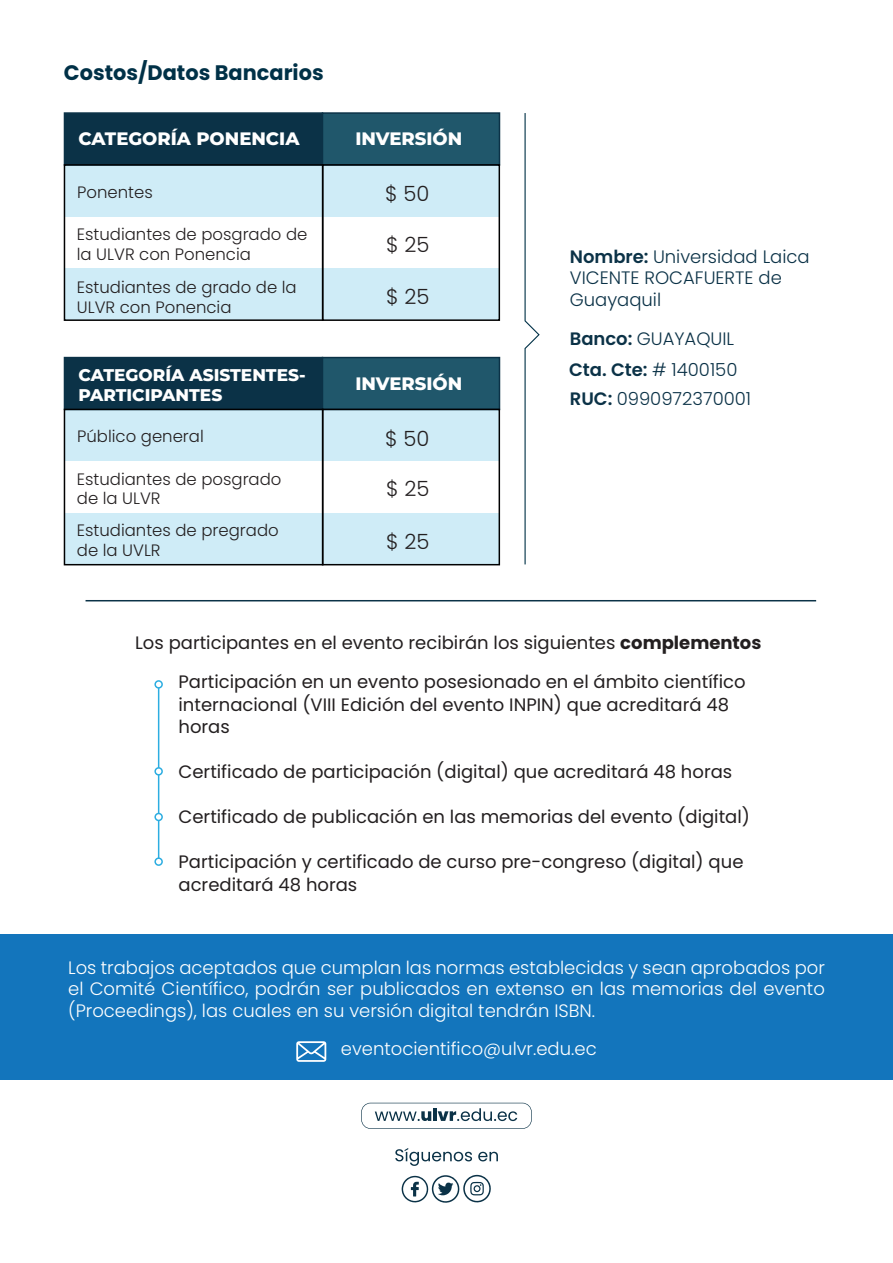
<style>
.page{position:relative;width:893px;height:1263px;background:#fff}
.page>*{position:absolute;margin:0;border:0;box-sizing:border-box;transform-origin:0 0}
.t1{font:700 21px "Poppins";color:#003147}
.t2{font:300 21px "Poppins";color:#231f20}
.t3{font:18px/22.5px "Poppins";color:#231f20}
.t4{font:300 18px/21.6px "Poppins";color:#fff;text-align:justify}
.t5{font:300 18px/21.6px "Poppins";color:#0b3247}
.t6{font:800 18px "Montserrat";color:#fff}
.t7{font:800 16.95px/20.2px "Montserrat";color:#fff}
.t8{font:300 16.5px/19.8px "Poppins";color:#231f20}
.s1{font-weight:600}
.s2{font-weight:700}
</style>
<div class="page">
<div style="left:64px;top:112px;width:259px;height:54px;background:#0b3247;border:2px solid #0b3247"></div>
<div style="left:322px;top:112px;width:178px;height:54px;background:#20576b;border:2px solid #0b3247"></div>
<div style="left:64px;top:165px;width:435px;height:52px;background:#cfecf7"></div>
<div style="left:64px;top:268px;width:435px;height:52px;background:#cfecf7"></div>
<div style="left:64px;top:164px;width:259px;height:157px;border:2px solid #000001"></div>
<div style="left:322px;top:164px;width:178px;height:157px;border:2px solid #000001"></div>
<div style="left:64px;top:357px;width:259px;height:53px;background:#0b3247;border:2px solid #0b3247"></div>
<div style="left:322px;top:357px;width:178px;height:53px;background:#20576b;border:2px solid #0b3247"></div>
<div style="left:64px;top:409px;width:435px;height:52px;background:#cfecf7"></div>
<div style="left:64px;top:513px;width:435px;height:51px;background:#cfecf7"></div>
<div style="left:64px;top:409px;width:259px;height:156px;border:2px solid #000001"></div>
<div style="left:322px;top:409px;width:178px;height:156px;border:2px solid #000001"></div>
<hr style="left:86px;top:600px;width:730px;height:1px;background:#0b3247">
<div style="left:0;top:934px;width:893px;height:146px;background:#1375bc"></div>
<svg style="left:395px;top:1148px;width:77px;height:18px"></svg>
<svg style="left:478px;top:1152px;width:20px;height:9px"></svg>
<svg style="left:402px;top:1175px;width:89px;height:28px"></svg>
<svg style="left:361px;top:1103px;width:171px;height:26px"></svg>
<svg style="left:296px;top:1041px;width:30px;height:21px"></svg>
<svg style="left:524px;top:113px;width:16px;height:452px"></svg>
<div style="left:154px;top:680px;width:9px;height:9px;border:2px solid #2cade1;border-radius:50%"></div>
<hr style="left:158px;top:688px;width:1px;height:174px;background:#2cade1">
<div style="left:155px;top:768px;width:7px;height:7px;background:#fff;border-radius:50%"></div>
<div style="left:154px;top:767px;width:9px;height:8px;border:2px solid #2cade1;border-radius:50%"></div>
<div style="left:155px;top:813px;width:7px;height:7px;background:#fff;border-radius:50%"></div>
<div style="left:154px;top:813px;width:9px;height:8px;border:2px solid #2cade1;border-radius:50%"></div>
<div style="left:155px;top:858px;width:7px;height:7px;background:#fff;border-radius:50%"></div>
<div style="left:154px;top:857px;width:9px;height:9px;border:2px solid #2cade1;border-radius:50%"></div>
<p class="t1" style="left:64px;top:61px;width:261px">Costos/Datos Bancarios</p>
<p class="t6" style="left:78px;top:125px;width:223px">CATEGORÍA PONENCIA</p>
<p class="t6" style="left:355px;top:125px;width:108px">INVERSIÓN</p>
<p class="t8" style="left:77px;top:182px;width:77px">Ponentes</p>
<p class="t2" style="left:385px;top:182px;width:46px">$ 50</p>
<p class="t2" style="left:386px;top:232px;width:45px">$ 25</p>
<p class="t2" style="left:386px;top:285px;width:45px">$ 25</p>
<p class="t8" style="left:77px;top:224px;width:232px">Estudiantes de posgrado de la ULVR con Ponencia</p>
<p class="t8" style="left:77px;top:277px;width:221px">Estudiantes de grado de la<br>ULVR con Ponencia</p>
<p class="t7" style="left:78px;top:364px;width:229px">CATEGORÍA ASISTENTES-<br>PARTICIPANTES</p>
<p class="t6" style="left:355px;top:370px;width:108px">INVERSIÓN</p>
<p class="t8" style="left:77px;top:427px;width:128px">Público general</p>
<p class="t2" style="left:385px;top:426px;width:46px">$ 50</p>
<p class="t2" style="left:386px;top:477px;width:45px">$ 25</p>
<p class="t2" style="left:386px;top:529px;width:45px">$ 25</p>
<p class="t8" style="left:77px;top:469px;width:206px">Estudiantes de posgrado de la ULVR</p>
<p class="t8" style="left:77px;top:520px;width:203px">Estudiantes de pregrado de la UVLR</p>
<p class="t5" style="left:570px;top:246px;width:241px"><span class="s1">Nombre:</span> Universidad Laica<br>VICENTE ROCAFUERTE de<br>Guayaquil</p>
<p class="t5" style="left:569px;top:324px;width:170px;line-height:30.8px"><span class="s1">Banco:</span> GUAYAQUIL<br><span class="s1">Cta. Cte:</span> # 1400150</p>
<p class="t5" style="left:570px;top:388px;width:183px"><span class="s1">RUC:</span> 0990972370001</p>
<p class="t3" style="left:135px;top:632px;width:628px">Los participantes en el evento recibirán los siguientes <span class="s2">complementos</span></p>
<p class="t3" style="left:179px;top:671px;width:568px">Participación en un evento posesionado en el ámbito científico internacional (VIII Edición del evento INPIN) que acreditará 48 horas</p>
<p class="t3" style="left:179px;top:761px;width:555px">Certificado de participación (digital) que acreditará 48 horas</p>
<p class="t3" style="left:179px;top:806px;width:573px">Certificado de publicación en las memorias del evento (digital)</p>
<p class="t3" style="left:179px;top:851px;width:566px">Participación y certificado de curso pre-congreso (digital) que acreditará 48 horas</p>
<p class="t4" style="left:68px;top:957px;width:758px">Los trabajos aceptados que cumplan las normas establecidas y sean aprobados por el Comité Científico, podrán ser publicados en extenso en las memorias del evento (Proceedings), las cuales en su versión digital tendrán ISBN.</p>
<p class="t4" style="left:341px;top:1038px;width:257px">eventocientifico@ulvr.edu.ec</p>
</div>
